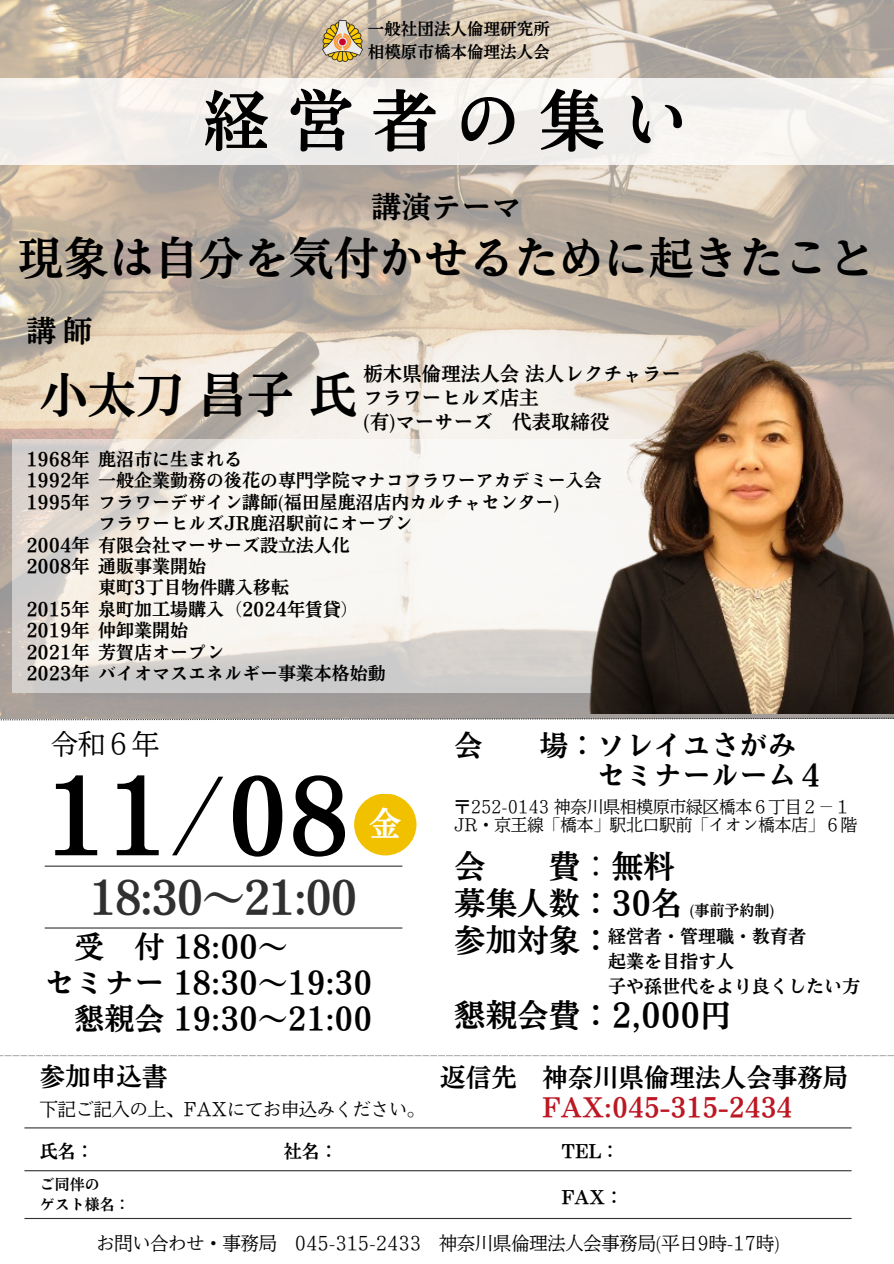
<style>
.page{position:relative;width:894px;height:1264px;background:#fff}
.page>*{position:absolute;margin:0;border:0;box-sizing:border-box;transform-origin:0 0}
.t1{font:98.25px "Nud Motoya Mincho Std W6";color:#000}
.t2{font:66px "Nud Motoya Mincho Std W6";letter-spacing:.27em;color:#000}
.t3{font:48px "Nud Motoya Mincho Std W6";color:#000}
.t4{font:45px "Nud Motoya Mincho Std W6";color:#000}
.t5{font:43.5px "Nud Motoya Mincho Std W6";letter-spacing:-.045em;color:#303030}
.t6{font:33.3px "Nud Motoya Mincho Std W6";color:#fff}
.t7{font:31.5px "Nud Motoya Mincho Std W6";color:#000}
.t8{font:30px "Nud Motoya Mincho Std W6";color:#000}
.t9{font:28.5px/30.3px "Nud Motoya Mincho Std W6";color:#000}
.t10{font:27px "Nud Motoya Mincho Std W2 b";color:#000}
.t11{font:25.5px "Nud Motoya Mincho Std W6";color:#000}
.t12{font:25.5px "Nud Motoya Mincho Std W6";color:#bc1823}
.t13{font:19.5px "Nud Motoya Mincho Std W6";color:#000}
.t14{font:18px "Nud Motoya Mincho Std W6";color:#000}
.t15{font:18px "Nud Motoya Mincho Std W2 b";color:#000}
.t16{font:16.5px "Nud Motoya Mincho Std W2 b";color:#000}
.t17{font:16.5px "Nud Motoya Mincho Std W6";color:#000}
.t18{font:15px "Nud Motoya Mincho Std W6";color:#000}
.s1{font-family:"Nud Motoya Mincho Std W2 b"}
</style>
<div class="page">
<div style="left:354px;top:793px;width:62px;height:62px;background:#f1c100;border-radius:50%"></div>
<hr style="left:45px;top:865px;width:357px;height:1px;background:#333">
<hr style="left:45px;top:927px;width:357px;height:1px;background:#333">
<img style="left:0;top:0;width:893px;height:718px">
<div style="left:0;top:78px;width:893px;height:86px;background:linear-gradient(to right,#f2efec,#f3f1ef)"></div>
<img style="left:322px;top:20px;width:41px;height:42px">
<svg style="left:0;top:1055px;width:893px;height:1px"></svg>
<svg style="left:1px;top:717px;width:892px;height:3px;background:#a5a19e"></svg>
<hr style="left:24px;top:1127px;width:827px;height:1px;background:#333">
<hr style="left:24px;top:1170px;width:827px;height:1px;background:#333">
<hr style="left:24px;top:1217px;width:827px;height:1px;background:#333">
<svg style="left:12px;top:439px;width:534px;height:254px;fill:#f8f5f1"></svg>
<img style="left:546px;top:347px;width:347px;height:366px">
<p class="t17" style="left:368px;top:21px;width:183px">一般社団法人倫理研究所</p>
<p class="t17" style="left:368px;top:43px;width:183px">相模原市橋本倫理法人会</p>
<p class="t2" style="left:203px;top:87px;width:487px">経営者の集い</p>
<p class="t8" style="left:371px;top:192px;width:151px">講演テーマ</p>
<p class="t4" style="left:19px;top:235px;width:856px">現象は自分を気付かせるために起きたこと</p>
<p class="t8" style="left:26px;top:316px;width:67px">講師</p>
<p class="t13" style="left:363px;top:364px;width:319px">栃木県倫理法人会法人レクチャラー</p>
<p class="t13" style="left:363px;top:388px;width:177px">フラワーヒルズ店主</p>
<h4 class="t3" style="left:40px;top:370px;width:316px">小太刀昌子氏</h4>
<p class="t13" style="left:363px;top:411px;width:247px">(有)マーサーズ 代表取締役</p>
<h6 class="t14" style="left:26px;top:450px;width:64px">1968年</h6>
<h6 class="t14" style="left:26px;top:471px;width:64px">1992年</h6>
<p class="t14" style="left:26px;top:493px;width:64px">1995年</p>
<p class="t14" style="left:26px;top:535px;width:64px">2004年</p>
<p class="t14" style="left:26px;top:557px;width:64px">2008年</p>
<p class="t14" style="left:26px;top:600px;width:64px">2015年</p>
<h6 class="t14" style="left:26px;top:621px;width:64px">2019年</h6>
<p class="t14" style="left:26px;top:642px;width:64px">2021年</p>
<p class="t14" style="left:26px;top:664px;width:64px">2023年</p>
<p class="t14" style="left:98px;top:450px;width:145px">鹿沼市に生まれる</p>
<p class="t14" style="left:98px;top:471px;width:505px">一般企業勤務の後花の専門学院マナコフラワーアカデミー入会</p>
<p class="t14" style="left:98px;top:493px;width:462px">フラワーデザイン講師(福田屋鹿沼店内カルチャセンター)</p>
<p class="t14" style="left:98px;top:514px;width:315px">フラワーヒルズJR鹿沼駅前にオープン</p>
<p class="t14" style="left:98px;top:535px;width:253px">有限会社マーサーズ設立法人化</p>
<p class="t14" style="left:98px;top:557px;width:109px">通販事業開始</p>
<p class="t14" style="left:98px;top:578px;width:192px">東町3丁目物件購入移転</p>
<p class="t14" style="left:98px;top:600px;width:262px">泉町加工場購入（2024年賃貸）</p>
<p class="t14" style="left:98px;top:621px;width:91px">仲卸業開始</p>
<p class="t14" style="left:98px;top:642px;width:127px">芳賀店オープン</p>
<p class="t14" style="left:98px;top:664px;width:289px">バイオマスエネルギー事業本格始動</p>
<p class="t10" style="left:51px;top:730px;width:109px">令和６年</p>
<h2 class="t1" style="left:45px;top:767px;width:306px">11/08</h2>
<p class="t5" style="left:89px;top:875px;width:269px">18:30〜21:00</p>
<p class="t6" style="left:369px;top:806px;width:33px">金</p>
<p class="t8" style="left:74px;top:931px;width:212px">受 付 18:00〜</p>
<p class="t8" style="left:44px;top:967px;width:329px">セミナー 18:30〜19:30</p>
<p class="t8" style="left:74px;top:1003px;width:299px">懇親会 19:30〜21:00</p>
<p class="t11" style="left:40px;top:1063px;width:129px">参加申込書</p>
<p class="t15" style="left:40px;top:1100px;width:387px">下記ご記入の上、FAXにてお申込みください。</p>
<h6 class="t9" style="left:454px;top:730px;width:30px">会</h6>
<h6 class="t9" style="left:596px;top:730px;width:229px;text-indent:-57px">場：ソレイユさがみセミナールーム４</h6>
<h4 class="t16" style="left:454px;top:798px;width:398px">〒252-0143 神奈川県相模原市緑区橋本６丁目２−１</h4>
<h5 class="t16" style="left:454px;top:816px;width:404px">JR・京王線「橋本」駅北口駅前「イオン橋本店」６階</h5>
<p class="t7" style="left:454px;top:850px;width:33px">会</p>
<p class="t7" style="left:548px;top:850px;width:128px">費<span class="s1">：</span>無料</p>
<p class="t7" style="left:454px;top:887px;width:230px">募集人数：30名</p>
<p class="t7" style="left:454px;top:924px;width:159px">参加対象：</p>
<p class="t18" style="left:689px;top:902px;width:86px">(事前予約制)</p>
<p class="t14" style="left:608px;top:927px;width:200px">経営者・管理職・教育者</p>
<p class="t14" style="left:608px;top:952px;width:127px">起業を目指す人</p>
<p class="t14" style="left:608px;top:976px;width:252px">子や孫世代をより良くしたい方</p>
<p class="t7" style="left:454px;top:998px;width:279px">懇親会費：2,000円</p>
<p class="t11" style="left:440px;top:1064px;width:409px">返信先 神奈川県倫理法人会事務局</p>
<p class="t12" style="left:542px;top:1094px;width:252px">FAX:045-315-2434</p>
<p class="t14" style="left:40px;top:1142px;width:56px">氏名：</p>
<p class="t14" style="left:284px;top:1142px;width:56px">社名：</p>
<p class="t14" style="left:561px;top:1142px;width:59px">TEL：</p>
<p class="t18" style="left:40px;top:1176px;width:61px">ご同伴の</p>
<h1 class="t18" style="left:40px;top:1197px;width:91px">ゲスト様名：</h1>
<p class="t14" style="left:561px;top:1188px;width:63px">FAX：</p>
<h3 class="t15" style="left:96px;top:1233px;width:684px">お問い合わせ・事務局 045-315-2433 神奈川県倫理法人会事務局(平日 9時-17時)</h3>
</div>
